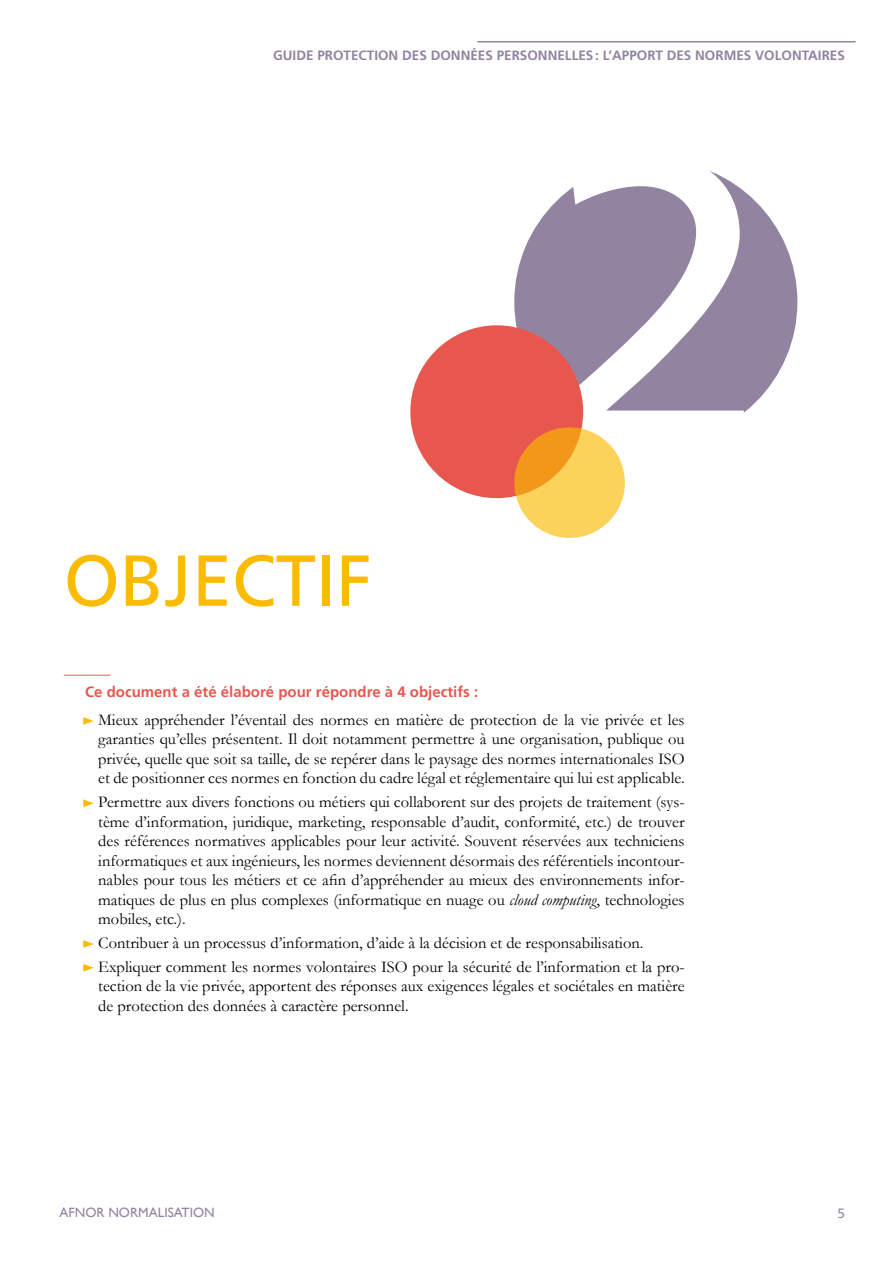
<style>
.page{position:relative;width:893px;height:1263px;background:#fff}
.page>*{position:absolute;margin:0;border:0;box-sizing:border-box;transform-origin:0 0}
.t1{font:411px "Frutiger";color:#fff}
.t2{font:72px "Frutiger";color:#fabb00}
.t3{font:16.5px/19.5px "Garamond";color:#000;text-align:justify}
.t4{font:700 15px "Frutiger";color:#e8574e}
.t5{font:700 13.5px "Frutiger";color:#9284a1}
.t6{font:13.5px "Gill Sans";color:#9284a1}
.t7{font:13.5px "Frutiger";color:#9284a1}
.s1{font-style:italic}
</style>
<div class="page">
<hr style="left:477px;top:41px;width:378px;height:2px;background:#9284a1">
<div style="left:514px;top:160px;width:283px;height:283px;background:#9284a1;border-radius:50%"></div>
<div style="left:410px;top:325px;width:173px;height:173px;background:#e8574e;border-radius:50%"></div>
<svg style="left:514px;top:427px;width:111px;height:111px;fill:#fbd35a"></svg>
<hr style="left:64px;top:675px;width:47px;height:1px;background:#e8574e">
<svg style="left:83px;top:717px;width:11px;height:8px"></svg>
<svg style="left:83px;top:799px;width:11px;height:8px"></svg>
<svg style="left:83px;top:940px;width:11px;height:8px"></svg>
<svg style="left:83px;top:964px;width:11px;height:7px"></svg>
<p class="t5" style="left:273px;top:47px;width:573px">GUIDE PROTECTION DES DONNÉES PERSONNELLES: L’APPORT DES NORMES VOLONTAIRES</p>
<h2 class="t2" style="left:64px;top:538px;width:310px">OBJECTIF</h2>
<h1 class="t1" style="left:542px;top:60px;width:230px">2</h1>
<p class="t4" style="left:85px;top:683px;width:395px">Ce document a été élaboré pour répondre à 4 objectifs :</p>
<p class="t3" style="left:98px;top:710px;width:588px">Mieux appréhender l’éventail des normes en matière de protection de la vie privée et les garanties qu’elles présentent. Il doit notamment permettre à une organisation, publique ou privée, quelle que soit sa taille, de se repérer dans le paysage des normes internationales ISO et de positionner ces normes en fonction du cadre légal et réglementaire qui lui est applicable.</p>
<p class="t3" style="left:98px;top:792px;width:588px">Permettre aux divers fonctions ou métiers qui collaborent sur des projets de traitement (sys&shy;tème d’information, juridique, marketing, responsable d’audit, conformité, etc.) de trouver des références normatives applicables pour leur activité. Souvent réservées aux techniciens informatiques et aux ingénieurs, les normes deviennent désormais des référentiels incontour&shy;nables pour tous les métiers et ce afin d’appréhender au mieux des environnements infor&shy;matiques de plus en plus complexes (informatique en nuage ou <span class="s1">cloud computing</span>, technologies mobiles, etc.).</p>
<p class="t3" style="left:98px;top:931px;width:588px;line-height:23.7px">Contribuer à un processus d’information, d’aide à la décision et de responsabilisation.<br>Expliquer comment les normes volontaires ISO pour la sécurité de l’information et la pro-</p>
<p class="t3" style="left:98px;top:976px;width:588px">tection de la vie privée, apportent des réponses aux exigences légales et sociétales en matière de protection des données à caractère personnel.</p>
<p class="t6" style="left:60px;top:1205px;width:157px">AFNOR NORMALISATION</p>
<p class="t7" style="left:837px;top:1205px;width:9px">5</p>
</div>
